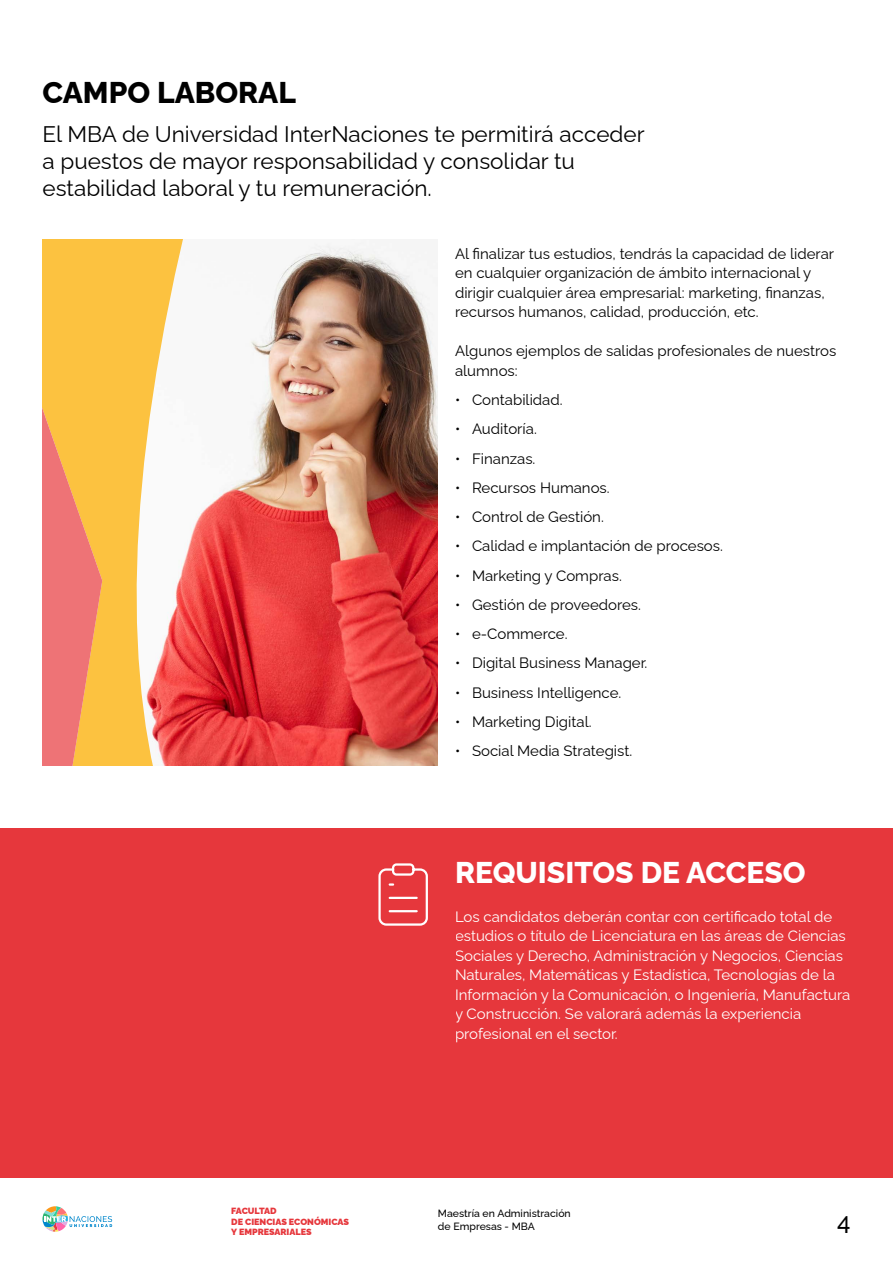
<style>
.page{position:relative;width:893px;height:1263px;background:#fff}
.page>*{position:absolute;margin:0;border:0;box-sizing:border-box;transform-origin:0 0}
.t1{font:800 30px "Raleway";color:#fff}
.t2{font:800 30px "Raleway";color:#000}
.t3{font:500 24px "Raleway";color:#000}
.t4{font:22.5px/27px "Raleway";color:#000}
.t5{font:15px/19.5px "Raleway";color:#000}
.t6{font:15px/19.5px "Raleway";color:#fff}
.t7{font:500 10.5px/12.6px "Raleway";color:#000}
.t8{font:900 9px/10.5px "Raleway";color:#e6373c}
</style>
<div class="page">
<svg style="left:42px;top:1206px;width:70px;height:26px"></svg>
<img style="left:390px;top:260px;width:48px;height:506px">
<img style="left:102px;top:239px;width:288px;height:527px">
<svg style="left:43px;top:239px;width:59px;height:527px;background:#f6a057"></svg>
<div style="left:438px;top:828px;width:455px;height:350px;background:#e6373c"></div>
<div style="left:0;top:828px;width:455px;height:350px;background:#e6373c"></div>
<svg style="left:378px;top:863px;width:50px;height:63px"></svg>
<h1 class="t2" style="left:43px;top:68px;width:255px">CAMPO LABORAL</h1>
<h3 class="t4" style="left:43px;top:118px;width:604px">El MBA de Universidad InterNaciones te permitirá acceder a puestos de mayor responsabilidad y consolidar tu estabilidad laboral y tu remuneración.</h3>
<p class="t5" style="left:455px;top:242px;width:381px">Al finalizar tus estudios, tendrás la capacidad de liderar en cualquier organización de ámbito internacional y dirigir cualquier área empresarial: marketing, finanzas, recursos humanos, calidad, producción, etc.</p>
<p class="t5" style="left:455px;top:340px;width:383px">Algunos ejemplos de salidas profesionales de nuestros alumnos:</p>
<p class="t5" style="left:455px;top:388px;width:109px">• Contabilidad.</p>
<p class="t5" style="left:455px;top:418px;width:83px">• Auditoría.</p>
<p class="t5" style="left:455px;top:447px;width:82px">• Finanzas.</p>
<p class="t5" style="left:455px;top:476px;width:156px">• Recursos Humanos.</p>
<p class="t5" style="left:455px;top:505px;width:150px">• Control de Gestión.</p>
<p class="t5" style="left:455px;top:535px;width:269px">• Calidad e implantación de procesos.</p>
<p class="t5" style="left:455px;top:564px;width:168px">• Marketing y Compras.</p>
<p class="t5" style="left:455px;top:593px;width:187px">• Gestión de proveedores.</p>
<p class="t5" style="left:455px;top:622px;width:114px">• e-Commerce.</p>
<p class="t5" style="left:455px;top:652px;width:194px">• Digital Business Manager.</p>
<p class="t5" style="left:455px;top:681px;width:168px">• Business Intelligence.</p>
<p class="t5" style="left:455px;top:710px;width:138px">• Marketing Digital.</p>
<p class="t5" style="left:455px;top:739px;width:179px">• Social Media Strategist.</p>
<h1 class="t1" style="left:455px;top:848px;width:352px">REQUISITOS DE ACCESO</h1>
<p class="t6" style="left:455px;top:905px;width:397px">Los candidatos deberán contar con certificado total de estudios o título de Licenciatura en las áreas de Ciencias Sociales y Derecho, Administración y Negocios, Ciencias Naturales, Matemáticas y Estadística, Tecnologías de la Información y la Comunicación, o Ingeniería, Manufactura y Construcción. Se valorará además la experiencia profesional en el sector.</p>
<p class="t8" style="left:231px;top:1205px;width:119px">FACULTAD<br>DE CIENCIAS ECONÓMICAS<br>Y EMPRESARIALES</p>
<p class="t7" style="left:438px;top:1206px;width:134px">Maestría en Administración de Empresas - MBA</p>
<h2 class="t3" style="left:837px;top:1202px;width:15px">4</h2>
</div>
